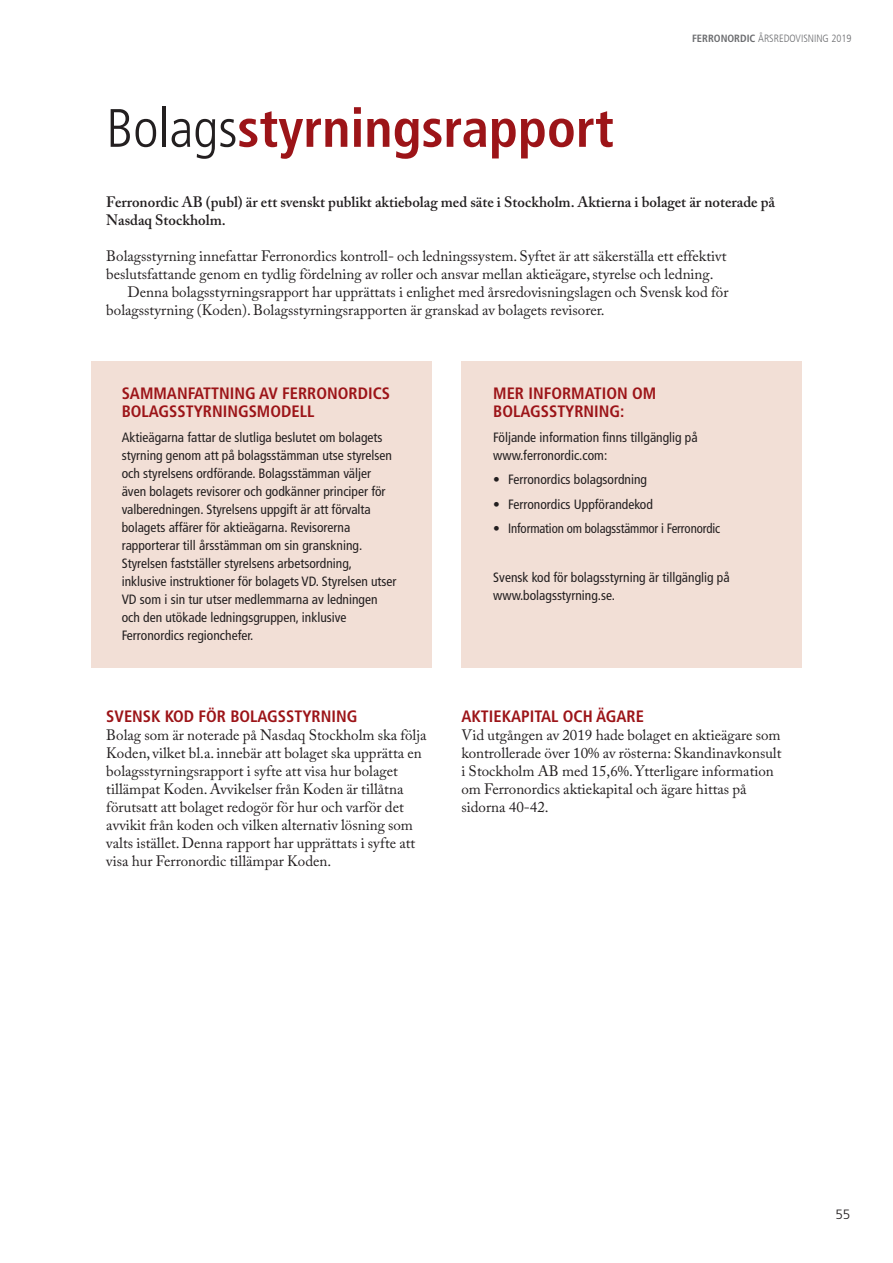
<style>
.page{position:relative;width:893px;height:1263px;background:#fff}
.page>*{position:absolute;margin:0;border:0;box-sizing:border-box;transform-origin:0 0}
.t1{font:700 condensed 54px "Frutiger LT Std";color:#9c1418}
.t2{font:700 condensed 16.5px/18px "Frutiger LT Std";color:#9c1418}
.t3{font:15px/18px "Adobe Caslon Pro";color:#231f20}
.t4{font:600 15px/18px "Adobe Caslon Pro";color:#231f20}
.t5{font:condensed 13.5px/18px "Frutiger LT Std";color:#231f20}
.t6{font:300 13.5px "Frutiger LT Std";color:#231f20}
.t7{font:300 condensed 10.5px "Frutiger LT";color:#6c6d70}
.s1{font-family:"Frutiger LT Std";font-weight:700}
.s2{font-family:"Frutiger LT";font-weight:300;color:#231f20}
</style>
<div class="page">
<div style="left:91px;top:361px;width:341px;height:307px;background:#f2dfd6"></div>
<div style="left:461px;top:361px;width:340px;height:307px;background:#f2dfd6"></div>
<p class="t7" style="left:692px;top:32px;width:161px"><span class="s1">FERRONORDIC</span> ÅRSREDOVISNING 2019</p>
<h1 class="t1" style="left:106px;top:96px;width:509px"><span class="s2">Bolags</span>styrningsrapport</h1>
<p class="t4" style="left:106px;top:192px;width:670px">Ferronordic AB (publ) är ett svenskt publikt aktiebolag med säte i Stockholm. Aktierna i bolaget är noterade på<br>Nasdaq Stockholm.</p>
<p class="t3" style="left:106px;top:246px;width:622px">Bolagsstyrning innefattar Ferronordics kontroll- och ledningssystem. Syftet är att säkerställa ett effektivt</p>
<p class="t3" style="left:106px;top:264px;width:609px">beslutsfattande genom en tydlig fördelning av roller och ansvar mellan aktieägare, styrelse och ledning.</p>
<p class="t3" style="left:128px;top:282px;width:602px">Denna bolagsstyrningsrapport har upprättats i enlighet med årsredovisningslagen och Svensk kod för</p>
<p class="t3" style="left:106px;top:300px;width:500px">bolagsstyrning (Koden). Bolagsstyrningsrapporten är granskad av bolagets revisorer.</p>
<p class="t2" style="left:122px;top:385px;width:270px">SAMMANFATTNING AV FERRONORDICS<br>BOLAGSSTYRNINGSMODELL</p>
<p class="t5" style="left:122px;top:428px;width:276px">Aktieägarna fattar de slutliga beslutet om bolagets styrning genom att på bolagsstämman utse styrelsen och styrelsens ordförande. Bolagsstämman väljer även bolagets revisorer och godkänner principer för valberedningen. Styrelsens uppgift är att förvalta bolagets affärer för aktieägarna. Revisorerna rapporterar till årsstämman om sin granskning.<br>Styrelsen fastställer styrelsens arbetsordning, inklusive instruktioner för bolagets VD. Styrelsen utser VD som i sin tur utser medlemmarna av ledningen och den utökade ledningsgruppen, inklusive Ferronordics regionchefer.</p>
<p class="t2" style="left:106px;top:707px;width:253px">SVENSK KOD FÖR BOLAGSSTYRNING</p>
<p class="t3" style="left:106px;top:726px;width:322px">Bolag som är noterade på Nasdaq Stockholm ska följa Koden, vilket bl.a. innebär att bolaget ska upprätta en bolagsstyrningsrapport i syfte att visa hur bolaget tillämpat Koden. Avvikelser från Koden är tillåtna förutsatt att bolaget redogör för hur och varför det avvikit från koden och vilken alternativ lösning som valts istället. Denna rapport har upprättats i syfte att visa hur Ferronordic tillämpar Koden.</p>
<p class="t2" style="left:493px;top:385px;width:164px">MER INFORMATION OM<br>BOLAGSSTYRNING:</p>
<p class="t5" style="left:493px;top:428px;width:206px">Följande information finns tillgänglig på www.ferronordic.com:</p>
<p class="t5" style="left:493px;top:470px;width:155px">• Ferronordics bolagsordning</p>
<p class="t5" style="left:493px;top:495px;width:161px">• Ferronordics Uppförandekod</p>
<p class="t5" style="left:493px;top:519px;width:228px">• Information om bolagsstämmor i Ferronordic</p>
<p class="t5" style="left:493px;top:568px;width:238px">Svensk kod för bolagsstyrning är tillgänglig på www.bolagsstyrning.se.</p>
<p class="t2" style="left:461px;top:707px;width:184px">AKTIEKAPITAL OCH ÄGARE</p>
<p class="t3" style="left:461px;top:726px;width:322px">Vid utgången av 2019 hade bolaget en aktieägare som kontrollerade över 10% av rösterna: Skandinavkonsult i Stockholm AB med 15,6%. Ytterligare information om Ferronordics aktiekapital och ägare hittas på sidorna 40-42.</p>
<p class="t6" style="left:835px;top:1206px;width:17px">55</p>
</div>
